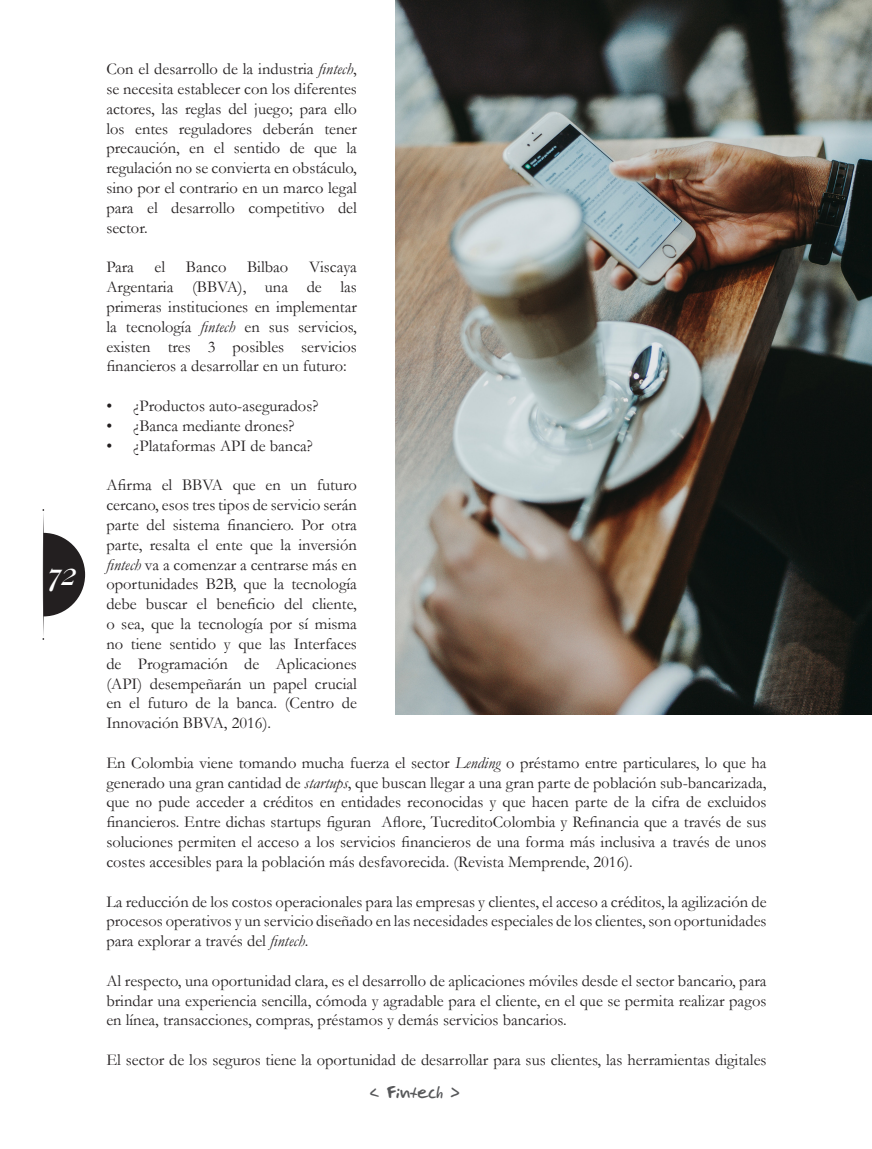
<style>
.page{position:relative;width:872px;height:1149px;background:#fff}
.page>*{position:absolute;margin:0;border:0;box-sizing:border-box;transform-origin:0 0}
.t1{font:italic 37.5px "Caslon No 540 Swa D";color:#fff}
.CT_Mercatec{font:16.5px/19.8px "Garamond";color:#231f20;text-align:justify}
.t2{font:16.5px "Jose Fernandez";color:#57585a}
.s1{font-style:italic}
</style>
<div class="page">
<svg style="left:42px;top:509px;width:43px;height:130px"></svg>
<img style="left:395px;top:0;width:477px;height:714px">
<h1 class="t1" style="left:49px;top:552px;width:28px">72</h1>
<p class="CT_Mercatec" style="left:106px;top:59px;width:252px">Con el desarrollo de la industria <span class="s1">fintech</span>, se necesita establecer con los diferentes actores, las reglas del juego; para ello los entes reguladores deberán tener precaución, en el sentido de que la regulación no se convierta en obstáculo, sino por el contrario en un marco legal para el desarrollo competitivo del sector.</p>
<p class="CT_Mercatec" style="left:106px;top:257px;width:29px">Para</p>
<p class="CT_Mercatec" style="left:106px;top:257px;width:252px;text-indent:48px">el Banco Bilbao Viscaya Argentaria (BBVA), una de las primeras instituciones en implementar la tecnología <span class="s1">fintech</span> en sus servicios, existen tres 3 posibles servicios financieros a desarrollar en un futuro:</p>
<p class="CT_Mercatec" style="left:106px;top:395px;width:213px">• ¿Productos auto-asegurados?</p>
<p class="CT_Mercatec" style="left:106px;top:415px;width:190px">• ¿Banca mediante drones?</p>
<p class="CT_Mercatec" style="left:106px;top:435px;width:208px">• ¿Plataformas API de banca?</p>
<p class="CT_Mercatec" style="left:106px;top:474px;width:252px">Afirma el BBVA que en un futuro cercano, esos tres tipos de servicio serán parte del sistema financiero. Por otra parte, resalta el ente que la inversión <span class="s1">fintech</span> va a comenzar a centrarse más en oportunidades B2B, que la tecnología debe buscar el beneficio del cliente, o sea, que la tecnología por sí misma no tiene sentido y que las Interfaces de Programación de Aplicaciones (API) desempeñarán un papel crucial en el futuro de la banca. (Centro de Innovación BBVA, 2016).</p>
<p class="CT_Mercatec" style="left:106px;top:752px;width:662px">En Colombia viene tomando mucha fuerza el sector <span class="s1">Lending</span> o préstamo entre particulares, lo que ha generado una gran cantidad de <span class="s1">startups</span>, que buscan llegar a una gran parte de población sub-bancarizada, que no pude acceder a créditos en entidades reconocidas y que hacen parte de la cifra de excluidos financieros. Entre dichas startups figuran Aflore, TucreditoColombia y Refinancia que a través de sus soluciones permiten el acceso a los servicios financieros de una forma más inclusiva a través de unos costes accesibles para la población más desfavorecida. (Revista Memprende, 2016).</p>
<p class="CT_Mercatec" style="left:106px;top:890px;width:662px">La reducción de los costos operacionales para las empresas y clientes, el acceso a créditos, la agilización de procesos operativos y un servicio diseñado en las necesidades especiales de los clientes, son oportunidades para explorar a través del <span class="s1">fintech</span>.</p>
<p class="CT_Mercatec" style="left:106px;top:969px;width:661px">Al respecto, una oportunidad clara, es el desarrollo de aplicaciones móviles desde el sector bancario, para brindar una experiencia sencilla, cómoda y agradable para el cliente, en el que se permita realizar pagos en línea, transacciones, compras, préstamos y demás servicios bancarios.</p>
<p class="CT_Mercatec" style="left:106px;top:1049px;width:662px">El sector de los seguros tiene la oportunidad de desarrollar para sus clientes, las herramientas digitales</p>
<p class="t2" style="left:370px;top:1082px;width:90px">&lt; Fintech &gt;</p>
</div>
